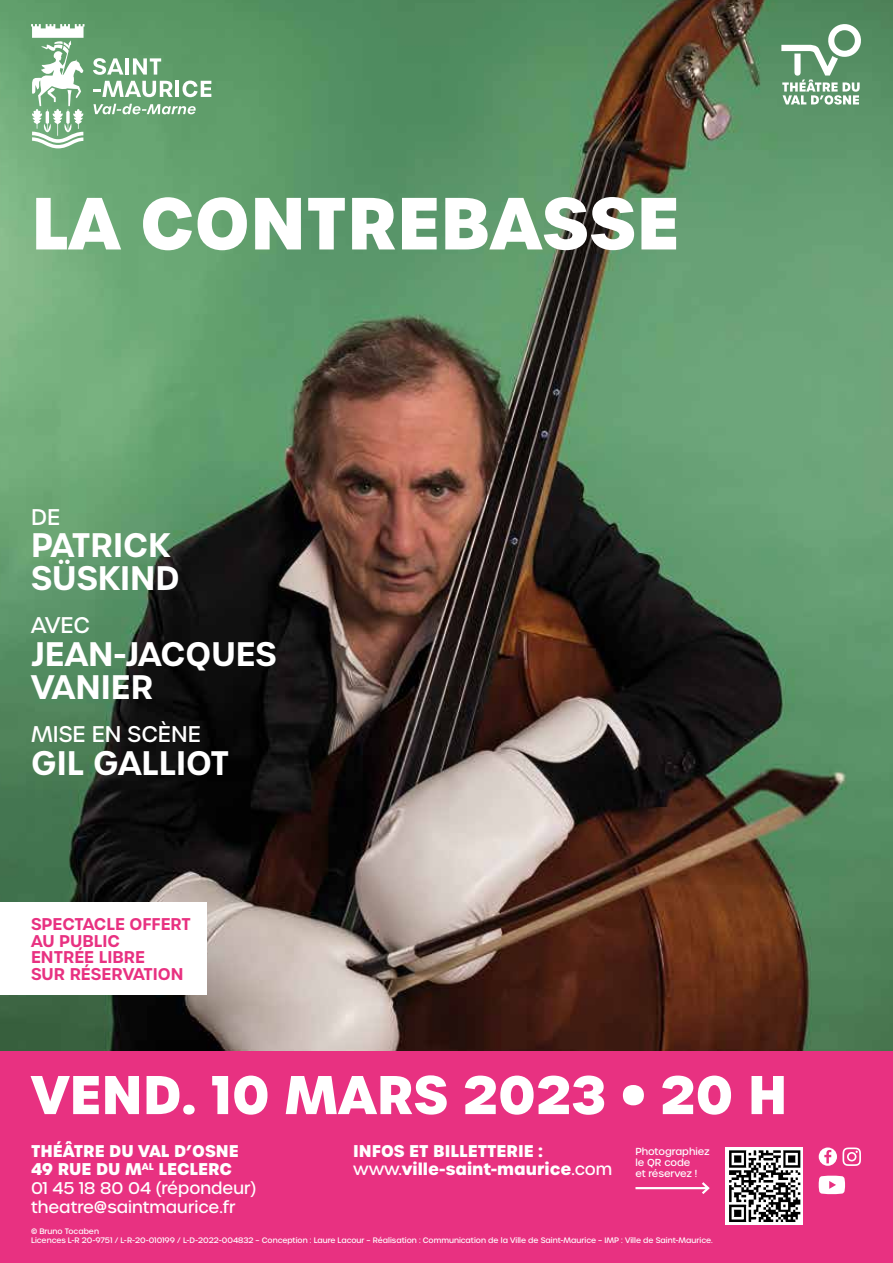
<style>
.page{position:relative;width:893px;height:1263px;background:#fff}
.page>*{position:absolute;margin:0;border:0;box-sizing:border-box;transform-origin:0 0}
.t1{font:700 71.25px "Urbane";color:#fff}
.t2{font:700 52.65px "Urbane";color:#fff}
.t3{font:600 32.85px/32.8px "Urbane";color:#fff}
.t4{font:500 21.9px "Urbane";color:#fff}
.t5{font:500 16.5px/18.6px "Urbane";color:#fff}
.t6{font:600 16.5px/16.5px "Urbane";color:#e83181}
.t7{font:700 16.5px/18.6px "Urbane";color:#fff}
.t8{font:500 9.9px/10.9px "Urbane";color:#fff}
.t9{font:500 7.65px "Urbane";color:#fff}
.s1{font-weight:700}
.s2{font-weight:500}
</style>
<div class="page">
<img style="left:0;top:0;width:893px;height:1051px">
<div style="left:0;top:1051px;width:893px;height:212px;background:#e83181"></div>
<svg style="left:819px;top:1147px;width:42px;height:19px"></svg>
<svg style="left:819px;top:1176px;width:26px;height:18px"></svg>
<img style="left:726px;top:1147px;width:77px;height:77px">
<hr style="left:635px;top:1187px;width:73px;height:2px;background:#fff">
<svg style="left:699px;top:1182px;width:11px;height:12px"></svg>
<svg style="left:781px;top:24px;width:82px;height:81px"></svg>
<svg style="left:31px;top:24px;width:54px;height:124px"></svg>
<svg style="left:93px;top:58px;width:31px;height:17px"></svg>
<hr style="left:126px;top:58px;width:3px;height:17px;background:#fff">
<svg style="left:133px;top:58px;width:28px;height:17px"></svg>
<svg style="left:93px;top:81px;width:80px;height:16px"></svg>
<hr style="left:176px;top:81px;width:3px;height:16px;background:#fff">
<svg style="left:183px;top:81px;width:28px;height:16px"></svg>
<svg style="left:93px;top:104px;width:103px;height:10px"></svg>
<div style="left:0;top:902px;width:207px;height:93px;background:#fff"></div>
<h1 class="t1" style="left:31px;top:174px;width:650px">LA CONTREBASSE</h1>
<h3 class="t4" style="left:31px;top:502px;width:31px">DE</h3>
<h3 class="t3" style="left:31px;top:529px;width:150px">PATRICK<br>SÜSKIND</h3>
<h3 class="t4" style="left:31px;top:611px;width:60px">AVEC</h3>
<h3 class="t3" style="left:31px;top:638px;width:247px">JEAN-JACQUES<br>VANIER</h3>
<h3 class="t4" style="left:31px;top:720px;width:171px">MISE EN SCÈNE</h3>
<h3 class="t3" style="left:31px;top:747px;width:200px">GIL GALLIOT</h3>
<h3 class="t6" style="left:31px;top:916px;width:161px">SPECTACLE OFFERT<br>AU PUBLIC<br>ENTRÉE LIBRE<br>SUR RÉSERVATION</h3>
<h2 class="t2" style="left:31px;top:1058px;width:758px">VEND. 10 MARS 2023 • 20 H</h2>
<h3 class="t5" style="left:31px;top:1141px;width:227px"><span class="s1">THÉÂTRE DU VAL D’OSNE<br>49 RUE DU M</span><sup>AL</sup> <span class="s1">LECLERC<br></span>01 45 18 80 04 (répondeur) theatre@saintmaurice.fr</h3>
<h3 class="t7" style="left:353px;top:1142px;width:261px">INFOS ET BILLETTERIE : <span class="s2">www.</span>ville-saint-maurice<span class="s2">.com</span></h3>
<p class="t8" style="left:635px;top:1145px;width:76px">Photographiez le QR code<br>et réservez !</p>
<p class="t9" style="left:31px;top:1235px;width:683px">Licences L-R 20-9751 / L-R-20-010199 / L-D-2022-004832 – Conception : Laure Lacour – Réalisation : Communication de la Ville de Saint-Maurice – IMP : Ville de Saint-Maurice.</p>
<p class="t9" style="left:31px;top:1226px;width:69px">© Bruno Tocaben</p>
</div>
